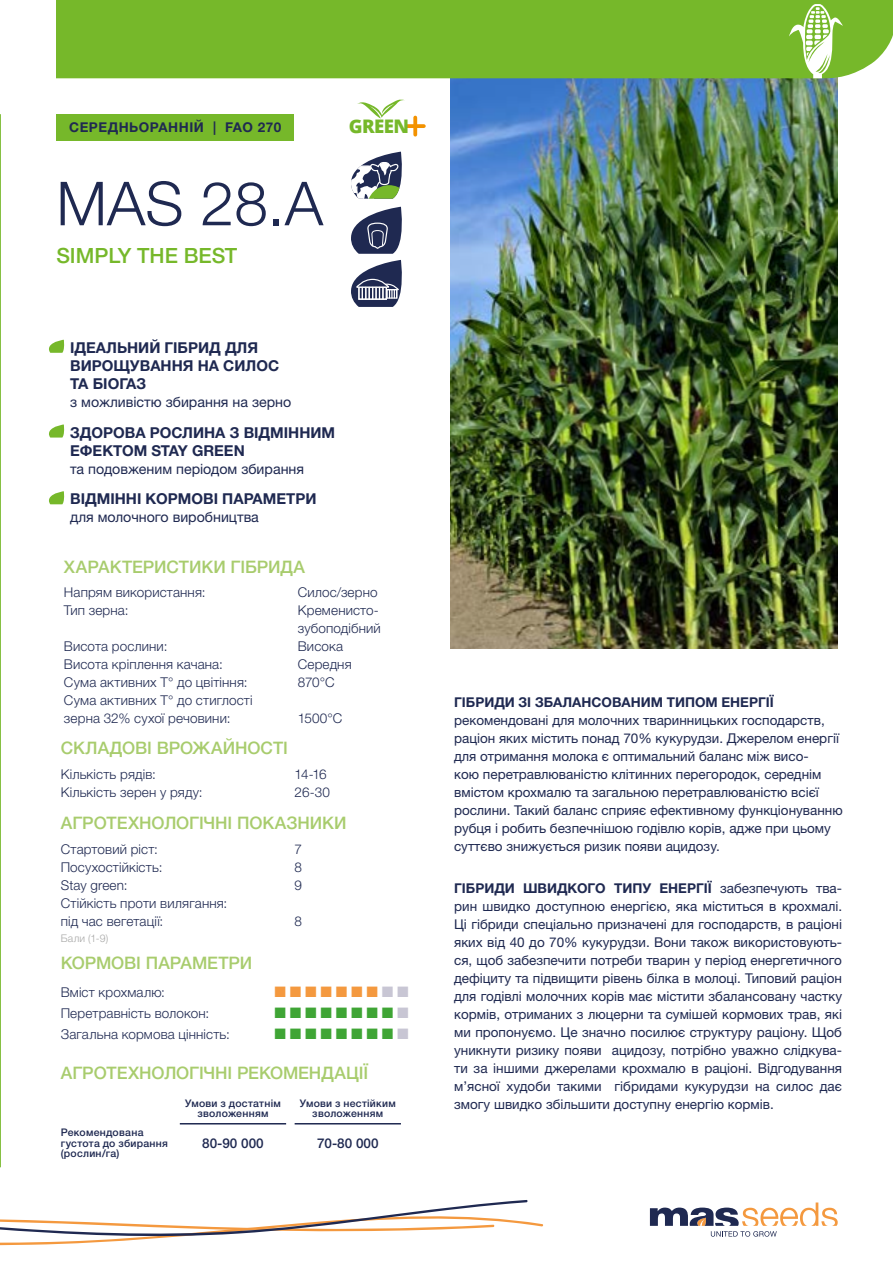
<style>
.page{position:relative;width:893px;height:1263px;background:#fff}
.page>*{position:absolute;margin:0;border:0;box-sizing:border-box;transform-origin:0 0}
.t1{font:300 60.75px "Helvetica Neue LTW1 G";color:#1f2951}
.t2{font:22.5px "Arial";color:#3fa535}
.t3{font:22.5px "Arial";color:#f4993f}
.t4{font:500 21px "Helvetica Neue LTW1 G";color:#76b82a}
.t5{font:800 18.75px "Open Sans";letter-spacing:-.03em;color:#76b82a}
.t6{font:500 17.25px "Helvetica Neue LTW1 G";letter-spacing:-.005em;color:#a8cc6d}
.t7{font:700 15px/18px "Helvetica Neue LTW1 G";color:#1f2951}
.t8{font:14.25px "Helvetica Neue LTW1 G";color:#1f2951}
.t9{font:13.5px/18px "Helvetica Neue LTW1 G";color:#1f2951}
.t10{font:300 13.5px/18px "Helvetica Neue LTW1 G";letter-spacing:.01em;color:#1f2951}
.t11{font:700 13.5px "Helvetica Neue LTW1 G";color:#1f2951}
.t12{font:700 13.5px "Helvetica Neue LTW1 G";letter-spacing:.04em;color:#1f2951}
.t13{font:500 13.5px "Helvetica Neue LTW1 G";color:#1f2951}
.t14{font:500 10.5px/10.5px "Helvetica Neue LTW1 G";letter-spacing:.025em;color:#1f2951;text-align:center}
.t15{font:300 10.5px "Helvetica Neue LTW1 G";color:#a8a8a7}
.s1{color:#c8c6d4}
.s2{font-weight:700}
</style>
<div class="page">
<svg style="left:357px;top:99px;width:48px;height:20px"></svg>
<svg style="left:413px;top:118px;width:4px;height:17px"></svg>
<svg style="left:407px;top:124px;width:17px;height:4px"></svg>
<div style="left:56px;top:114px;width:238px;height:27px;background:#76b82a"></div>
<hr style="left:180px;top:1123px;width:106px;height:1px;background:#1f2951">
<hr style="left:295px;top:1123px;width:106px;height:1px;background:#1f2951">
<svg style="left:49px;top:340px;width:16px;height:13px"></svg>
<svg style="left:49px;top:424px;width:16px;height:14px"></svg>
<svg style="left:49px;top:491px;width:16px;height:13px"></svg>
<img style="left:451px;top:78px;width:387px;height:570px">
<hr style="left:0;top:114px;width:1px;height:1053px;background:#76b82a">
<svg style="left:351px;top:207px;width:51px;height:47px"></svg>
<svg style="left:351px;top:152px;width:51px;height:47px"></svg>
<svg style="left:351px;top:260px;width:51px;height:47px"></svg>
<svg style="left:0;top:1200px;width:544px;height:45px"></svg>
<svg style="left:650px;top:1202px;width:188px;height:35px"></svg>
<div style="left:56px;top:0;width:837px;height:78px;background:#76b82a"></div>
<svg style="left:789px;top:4px;width:54px;height:74px"></svg>
<p class="t12" style="left:69px;top:119px;width:214px">СЕРЕДНЬОРАННІЙ | FAO 270</p>
<h1 class="t1" style="left:56px;top:166px;width:268px">MAS 28.A</h1>
<h3 class="t4" style="left:56px;top:243px;width:182px">SIMPLY THE BEST</h3>
<h3 class="t5" style="left:349px;top:112px;width:62px">GREEN</h3>
<p class="t7" style="left:70px;top:338px;width:210px">ІДЕАЛЬНИЙ ГІБРИД ДЛЯ<br>ВИРОЩУВАННЯ НА СИЛОС<br>ТА БІОГАЗ</p>
<p class="t8" style="left:70px;top:393px;width:223px">з можливістю збирання на зерно</p>
<p class="t7" style="left:70px;top:423px;width:266px">ЗДОРОВА РОСЛИНА З ВІДМІННИМ<br>ЕФЕКТОМ STAY GREEN</p>
<p class="t8" style="left:70px;top:460px;width:235px">та подовженим періодом збирання</p>
<p class="t7" style="left:70px;top:490px;width:248px">ВІДМІННІ КОРМОВІ ПАРАМЕТРИ</p>
<p class="t8" style="left:70px;top:508px;width:190px">для молочного виробництва</p>
<p class="t6" style="left:64px;top:556px;width:243px">ХАРАКТЕРИСТИКИ ГІБРИДА</p>
<p class="t10" style="left:64px;top:583px;width:143px">Напрям використання:</p>
<p class="t10" style="left:298px;top:583px;width:81px">Силос/зерно</p>
<p class="t10" style="left:64px;top:601px;width:66px">Тип зерна:</p>
<p class="t10" style="left:298px;top:601px;width:84px">Кременисто&shy;зубоподібний</p>
<p class="t10" style="left:64px;top:637px;width:105px">Висота рослини:</p>
<p class="t10" style="left:298px;top:637px;width:47px">Висока</p>
<p class="t10" style="left:64px;top:655px;width:160px">Висота кріплення качана:</p>
<p class="t10" style="left:298px;top:655px;width:55px">Cередня</p>
<p class="t10" style="left:64px;top:673px;width:185px">Сума активних T° до цвітіння:</p>
<p class="t10" style="left:298px;top:673px;width:38px">870°C</p>
<p class="t10" style="left:64px;top:691px;width:190px">Сума активних T° до стиглості зерна 32% сухої речовини:</p>
<p class="t10" style="left:298px;top:709px;width:46px">1500°C</p>
<p class="t6" style="left:61px;top:738px;width:229px">СКЛАДОВІ ВРОЖАЙНОСТІ</p>
<p class="t10" style="left:61px;top:765px;width:97px">Кількість рядів:</p>
<p class="t10" style="left:295px;top:765px;width:34px">14-16</p>
<p class="t10" style="left:61px;top:783px;width:143px">Кількість зерен у ряду:</p>
<p class="t10" style="left:295px;top:783px;width:37px">26-30</p>
<p class="t6" style="left:61px;top:813px;width:287px">АГРОТЕХНОЛОГІЧНІ ПОКАЗНИКИ</p>
<p class="t10" style="left:61px;top:840px;width:99px">Стартовий ріст:</p>
<p class="t10" style="left:295px;top:840px;width:9px">7</p>
<p class="t10" style="left:61px;top:858px;width:103px">Посухостійкість:</p>
<p class="t10" style="left:295px;top:858px;width:9px">8</p>
<p class="t10" style="left:61px;top:876px;width:68px">Stay green:</p>
<p class="t10" style="left:295px;top:876px;width:9px">9</p>
<p class="t10" style="left:61px;top:894px;width:168px">Стійкість проти вилягання: під час вегетації:</p>
<p class="t10" style="left:295px;top:912px;width:9px">8</p>
<p class="t15" style="left:61px;top:932px;width:49px">Бали (1-9)</p>
<p class="t6" style="left:61px;top:953px;width:193px">КОРМОВІ ПАРАМЕТРИ</p>
<p class="t10" style="left:61px;top:983px;width:106px">Вміст крохмалю:</p>
<h2 class="t3" style="left:273px;top:974px;width:138px">■ ■ ■ ■ ■ ■ ■ <span class="s1">■■</span></h2>
<p class="t10" style="left:61px;top:1004px;width:150px">Перетравність волокон:</p>
<h2 class="t2" style="left:273px;top:995px;width:138px">■ ■ ■ ■ ■ ■■■ <span class="s1">■</span></h2>
<p class="t10" style="left:61px;top:1025px;width:171px">Загальна кормова цінність:</p>
<h2 class="t2" style="left:273px;top:1016px;width:138px">■ ■ ■ ■ ■ ■■■ <span class="s1">■</span></h2>
<p class="t6" style="left:61px;top:1062px;width:309px">АГРОТЕХНОЛОГІЧНІ РЕКОМЕНДАЦІЇ</p>
<p class="t14" style="left:185px;top:1098px;width:97px">Умови з достатнім зволоженням</p>
<p class="t14" style="left:300px;top:1098px;width:98px">Умови з нестійким зволоженням</p>
<p class="t14" style="left:61px;top:1127px;width:109px;text-align:left">Рекомендована густота до збирання (рослин/га)</p>
<p class="t13" style="left:202px;top:1135px;width:63px">80-90 000</p>
<p class="t13" style="left:317px;top:1135px;width:63px">70-80 000</p>
<p class="t11" style="left:454px;top:694px;width:321px">ГІБРИДИ ЗІ ЗБАЛАНСОВАНИМ ТИПОМ ЕНЕРГІЇ</p>
<p class="t9" style="left:454px;top:711px;width:390px">рекомендовані для молочних тваринницьких господарств, раціон яких містить понад 70% кукурудзи. Джерелом енергії для отримання молока є оптимальний баланс між висо-<br>кою перетравлюваністю клітинних перегородок, середнім вмістом крохмалю та загальною перетравлюваністю всієї рослини. Такий баланс сприяє ефективному функціонуванню рубця і робить безпечнішою годівлю корів, адже при цьому суттєво знижується ризик появи ацидозу.</p>
<p class="t9" style="left:454px;top:879px;width:389px;text-align:justify"><span class="s2">ГІБРИДИ ШВИДКОГО ТИПУ ЕНЕРГІЇ</span> забезпечують тва&shy;рин швидко доступною енергією, яка міститься в крохмалі.<br>Ці гібриди спеціально призначені для господарств, в раціоні яких від 40 до 70% кукурудзи. Вони також використовують&shy;ся, щоб забезпечити потреби тварин у період енергетичного дефіциту та підвищити рівень білка в молоці. Типовий раціон для годівлі молочних корів має містити збалансовану частку кормів, отриманих з люцерни та сумішей кормових трав, які ми пропонуємо. Це значно посилює структуру раціону. Щоб уникнути ризику появи ацидозу, потрібно уважно слідкува&shy;ти за іншими джерелами крохмалю в раціоні. Відгодування м’ясної худоби такими гібридами кукурудзи на силос дає змогу швидко збільшити доступну енергію кормів.</p>
</div>
